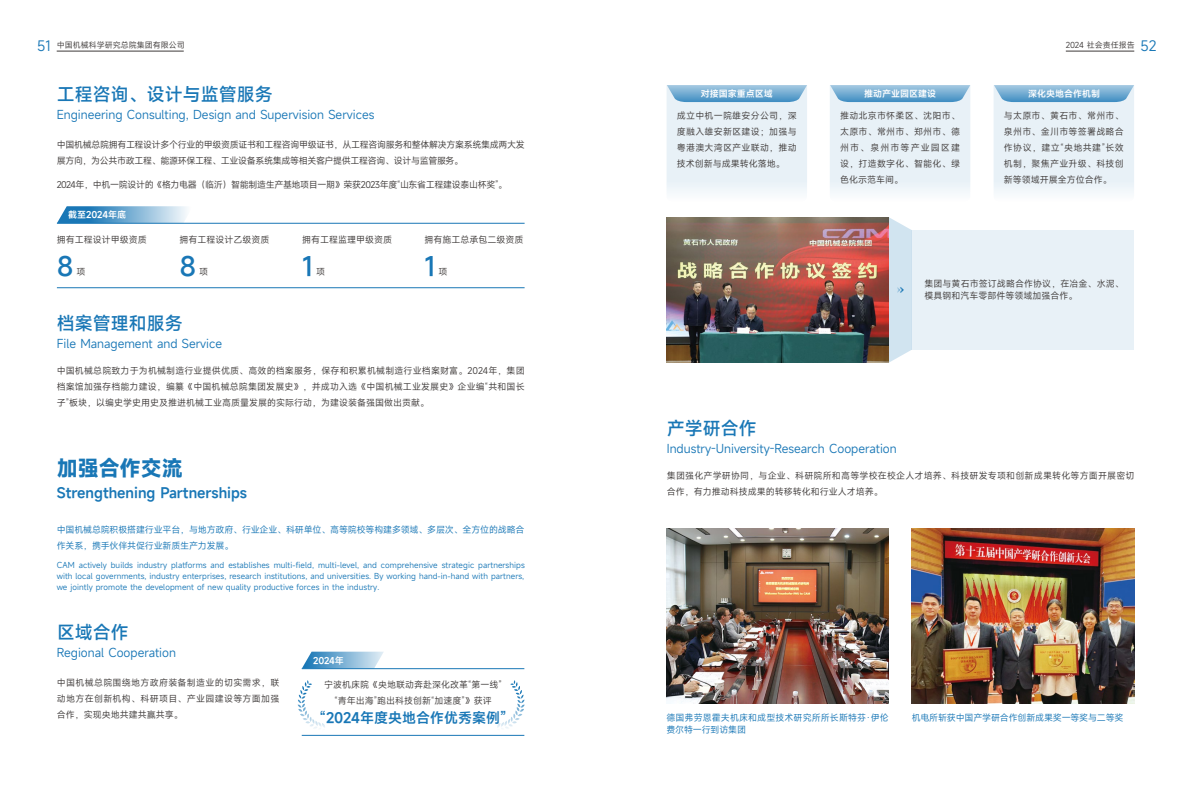
<style>
.page{position:relative;width:1191px;height:808px;background:#fff}
.page>*{position:absolute;margin:0;border:0;box-sizing:border-box;transform-origin:0 0}
.t1{font:500 26px "Mi Sans";color:#1977b6}
.t2{font:700 21px "Mi Sans";color:#1977b6}
.t3{font:500 18px "Mi Sans";color:#1977b6}
.t4{font:600 14px "Mi Sans";color:#1977b6}
.t5{font:12px "Mi Sans";color:#1977b6}
.t6{font:9px/16px "Mi Sans";color:#3e3a39;text-align:justify}
.t7{font:9px/16px "Mi Sans";letter-spacing:-.04em;color:#3e3a39}
.t8{font:9px/16px "Mi Sans";letter-spacing:-.02em;color:#1977b6}
.t9{font:9px/16px "Mi Sans";letter-spacing:.02em;color:#3e3a39}
.t10{font:600 9px "Mi Sans";color:#fff}
.t11{font:9px "Mi Sans";letter-spacing:.01em;color:#1977b6}
.t12{font:8px/11px "Mi Sans";letter-spacing:.01em;color:#1977b6;text-align:justify}
.t13{font:8px "Mi Sans";color:#3e3a39}
.s1{font-size:14px;color:#1977b6}
</style>
<div class="page">
<svg style="left:57px;top:206px;width:136px;height:17px;background:#7bb1d5"></svg>
<hr style="left:57px;top:223px;width:467px;height:1px;background:#1977b6">
<hr style="left:57px;top:287px;width:467px;height:1px;background:#1977b6">
<svg style="left:666px;top:85px;width:141px;height:108px;background:#d8e7f2"></svg>
<svg style="left:830px;top:85px;width:140px;height:108px;background:#d7e7f1"></svg>
<svg style="left:994px;top:85px;width:140px;height:108px;background:#d7e7f1"></svg>
<hr style="left:302px;top:735px;width:222px;height:1px;background:#1977b6">
<svg style="left:302px;top:652px;width:82px;height:16px"></svg>
<hr style="left:302px;top:668px;width:222px;height:1px;background:#1977b6">
<svg style="left:298px;top:680px;width:27px;height:49px"></svg>
<svg style="left:497px;top:680px;width:27px;height:49px"></svg>
<div style="left:911px;top:230px;width:223px;height:120px;background:#e8f1f7"></div>
<img style="left:666px;top:217px;width:223px;height:146px">
<svg style="left:889px;top:217px;width:22px;height:146px;background:#d4e6f1"></svg>
<img style="left:911px;top:529px;width:223px;height:175px">
<img style="left:666px;top:529px;width:223px;height:175px">
<hr style="left:57px;top:51px;width:127px;height:1px;background:#3e3a39">
<hr style="left:1065px;top:51px;width:69px;height:1px;background:#3e3a39">
<p class="t13" style="left:37px;top:39px;width:149px"><span class="s1">51</span> 中国机械科学研究总院集团有限公司</p>
<p class="t13" style="left:1065px;top:39px;width:92px">2024 社会责任报告 <span class="s1">52</span></p>
<h3 class="t3" style="left:57px;top:82px;width:217px">工程咨询、设计与监管服务</h3>
<h3 class="t5" style="left:57px;top:107px;width:319px">Engineering Consulting, Design and Supervision Services</h3>
<p class="t7" style="left:57px;top:136px;width:469px">中国机械总院拥有工程设计多个行业的甲级资质证书和工程咨询甲级证书，从工程咨询服务和整体解决方案系统集成两大发展方向，为公共市政工程、能源环保工程、工业设备系统集成等相关客户提供工程咨询、设计与监管服务。</p>
<p class="t7" style="left:57px;top:177px;width:452px">2024年，中机一院设计的《格力电器（临沂）智能制造生产基地项目一期》荣获2023年度“山东省工程建设泰山杯奖”。</p>
<p class="t10" style="left:68px;top:209px;width:59px">截至2024年底</p>
<p class="t6" style="left:57px;top:231px;width:92px">拥有工程设计甲级资质</p>
<h1 class="t1" style="left:57px;top:248px;width:18px">8</h1>
<p class="t6" style="left:424px;top:231px;width:101px">拥有施工总承包二级资质</p>
<h1 class="t1" style="left:424px;top:248px;width:13px">1</h1>
<p class="t6" style="left:179px;top:231px;width:92px">拥有工程设计乙级资质</p>
<h1 class="t1" style="left:179px;top:248px;width:18px">8</h1>
<p class="t6" style="left:302px;top:231px;width:91px">拥有工程监理甲级资质</p>
<h1 class="t1" style="left:302px;top:248px;width:13px">1</h1>
<p class="t6" style="left:199px;top:264px;width:10px">项</p>
<p class="t6" style="left:316px;top:264px;width:10px">项</p>
<p class="t6" style="left:438px;top:264px;width:10px">项</p>
<p class="t6" style="left:77px;top:264px;width:10px">项</p>
<h3 class="t3" style="left:57px;top:311px;width:127px">档案管理和服务</h3>
<h3 class="t5" style="left:57px;top:335px;width:167px">File Management and Service</h3>
<p class="t6" style="left:57px;top:363px;width:469px">中国机械总院致力于为机械制造行业提供优质、高效的档案服务，保存和积累机械制造行业档案财富。2024年，集团档案馆加强存档能力建设，编纂《中国机械总院集团发展史》，并成功入选《中国机械工业发展史》企业编“共和国长子”板块，以编史学史用史及推进机械工业高质量发展的实际行动，为建设装备强国做出贡献。</p>
<h2 class="t2" style="left:57px;top:454px;width:127px">加强合作交流</h2>
<h3 class="t4" style="left:57px;top:483px;width:192px">Strengthening Partnerships</h3>
<p class="t8" style="left:57px;top:521px;width:469px">中国机械总院积极搭建行业平台，与地方政府、行业企业、科研单位、高等院校等构建多领域、多层次、全方位的战略合作关系，携手伙伴共促行业新质生产力发展。</p>
<p class="t12" style="left:57px;top:560px;width:469px">CAM actively builds industry platforms and establishes multi-field, multi-level, and comprehensive strategic partnerships with local governments, industry enterprises, research institutions, and universities. By working hand-in-hand with partners, we jointly promote the development of new quality productive forces in the industry.</p>
<h3 class="t3" style="left:57px;top:620px;width:74px">区域合作</h3>
<h3 class="t5" style="left:57px;top:645px;width:121px">Regional Cooperation</h3>
<p class="t6" style="left:57px;top:674px;width:224px">中国机械总院围绕地方政府装备制造业的切实需求，联动地方在创新机构、科研项目、产业园建设等方面加强合作，实现央地共建共赢共享。</p>
<p class="t10" style="left:313px;top:654px;width:32px">2024年</p>
<p class="t6" style="left:324px;top:677px;width:179px;text-align:center">宁波机床院《央地联动奔赴深化改革“第一线” “青年出海”跑出科技创新“加速度”》获评</p>
<h3 class="t4" style="left:320px;top:708px;width:188px">“2024年度央地合作优秀案例”</h3>
<p class="t10" style="left:701px;top:88px;width:73px">对接国家重点区域</p>
<p class="t10" style="left:864px;top:88px;width:73px">推动产业园区建设</p>
<p class="t10" style="left:1028px;top:88px;width:73px">深化央地合作机制</p>
<p class="t6" style="left:677px;top:107px;width:121px">成立中机一院雄安分公司，深度融入雄安新区建设；加强与粤港澳大湾区产业联动，推动技术创新与成果转化落地。</p>
<p class="t6" style="left:840px;top:107px;width:121px">推动北京市怀柔区、沈阳市、太原市、常州市、郑州市、德州市、泉州市等产业园区建设，打造数字化、智能化、绿色化示范车间。</p>
<p class="t6" style="left:1004px;top:107px;width:121px">与太原市、黄石市、常州市、泉州市、金川市等签署战略合作协议，建立“央地共建”长效机制，聚焦产业升级、科技创新等领域开展全方位合作。</p>
<p class="t6" style="left:924px;top:278px;width:201px;line-height:12px">集团与黄石市签订战略合作协议，在冶金、水泥、模具钢和汽车零部件等领域加强合作。</p>
<h3 class="t3" style="left:667px;top:416px;width:91px">产学研合作</h3>
<h3 class="t5" style="left:667px;top:440px;width:231px">Industry-University-Research Cooperation</h3>
<p class="t9" style="left:667px;top:468px;width:469px">集团强化产学研协同，与企业、科研院所和高等学校在校企人才培养、科技研发专项和创新成果转化等方面开展密切合作，有力推动科技成果的转移转化和行业人才培养。</p>
<p class="t11" style="left:666px;top:711px;width:224px">德国弗劳恩霍夫机床和成型技术研究所所长斯特芬·伊伦</p>
<p class="t8" style="left:911px;top:710px;width:213px">机电所斩获中国产学研合作创新成果奖一等奖与二等奖</p>
<p class="t8" style="left:666px;top:721px;width:81px">费尔特一行到访集团</p>
</div>
